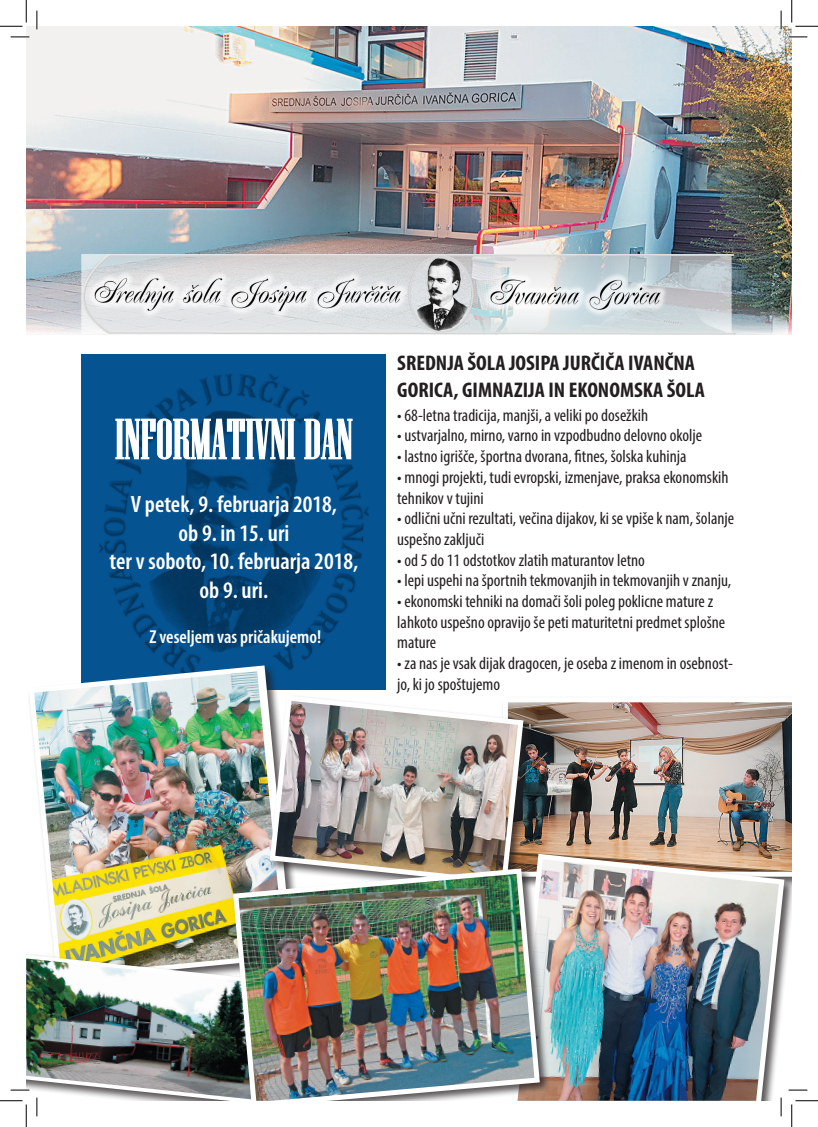
<style>
.page{position:relative;width:818px;height:1127px;background:#fff}
.page>*{position:absolute;margin:0;border:0;box-sizing:border-box;transform-origin:0 0}
.t1{font:56.25px "Niagara Engraved";color:#fff}
.t2{font:600 condensed 23.75px/28.5px "Myriad Pro";color:#fff;text-align:center}
.t3{font:700 condensed 21.25px/26.1px "Myriad Pro";color:#231f20;scale:1.04 1}
.t4{font:600 condensed 18.75px "Myriad Pro";color:#fff}
.t5{font:condensed 17.5px/20.6px "Myriad Pro";color:#231f20}
</style>
<div class="page">
<img style="left:26px;top:26px;width:766px;height:308px">
<img style="left:535px;top:702px;width:257px;height:150px">
<img style="left:535px;top:850px;width:252px;height:250px">
<img style="left:82px;top:254px;width:654px;height:80px">
<div style="left:82px;top:354px;width:304px;height:335px;background:#055391"></div>
<img style="left:99px;top:374px;width:269px;height:288px">
<svg style="left:115px;top:408px;width:181px;height:60px"></svg>
<svg style="left:303px;top:410px;width:50px;height:50px"></svg>
<img style="left:29px;top:662px;width:266px;height:289px">
<div style="left:268px;top:694px;width:267px;height:202px;background:#231f20;opacity:.75"></div>
<img style="left:267px;top:692px;width:259px;height:173px">
<img style="left:26px;top:951px;width:204px;height:149px">
<div style="left:232px;top:866px;width:319px;height:234px;background:#231f20;opacity:.75"></div>
<img style="left:230px;top:865px;width:312px;height:235px">
<svg style="left:11px;top:36px;width:18px;height:2px"></svg>
<svg style="left:788px;top:36px;width:19px;height:2px"></svg>
<svg style="left:11px;top:1088px;width:18px;height:2px"></svg>
<svg style="left:788px;top:1089px;width:19px;height:1px"></svg>
<svg style="left:36px;top:11px;width:2px;height:18px"></svg>
<svg style="left:36px;top:1097px;width:2px;height:18px"></svg>
<svg style="left:780px;top:11px;width:2px;height:18px"></svg>
<svg style="left:780px;top:1097px;width:2px;height:18px"></svg>
<svg style="left:0;top:0;width:27px;height:27px"></svg>
<svg style="left:0;top:1100px;width:27px;height:26px"></svg>
<svg style="left:791px;top:0;width:27px;height:27px"></svg>
<svg style="left:791px;top:1100px;width:27px;height:26px"></svg>
<h1 class="t1" style="left:115px;top:409px;width:239px">INFORMATIVNI DAN</h1>
<h2 class="t2" style="left:110px;top:489px;width:250px">V petek, 9. februarja 2018,<br>ob 9. in 15. uri<br>ter v soboto, 10. februarja 2018, ob 9. uri.</h2>
<p class="t4" style="left:150px;top:625px;width:173px">Z veseljem vas pričakujemo!</p>
<p class="t3" style="left:397px;top:350px;width:297px">SREDNJA ŠOLA JOSIPA JURČIČA IVANČNA<br>GORICA, GIMNAZIJA IN EKONOMSKA ŠOLA</p>
<p class="t5" style="left:397px;top:404px;width:252px">• 68-letna tradicija, manjši, a veliki po dosežkih</p>
<p class="t5" style="left:397px;top:425px;width:306px">• ustvarjalno, mirno, varno in vzpodbudno delovno okolje</p>
<p class="t5" style="left:397px;top:445px;width:291px">• lastno igrišče, športna dvorana, fitnes, šolska kuhinja</p>
<p class="t5" style="left:397px;top:466px;width:333px">• mnogi projekti, tudi evropski, izmenjave, praksa ekonomskih tehnikov v tujini</p>
<p class="t5" style="left:397px;top:507px;width:338px">• odlični učni rezultati, večina dijakov, ki se vpiše k nam, šolanje uspešno zaključi</p>
<p class="t5" style="left:397px;top:549px;width:249px">• od 5 do 11 odstotkov zlatih maturantov letno</p>
<p class="t5" style="left:397px;top:569px;width:335px">• lepi uspehi na športnih tekmovanjih in tekmovanjih v znanju,</p>
<p class="t5" style="left:397px;top:590px;width:329px">• ekonomski tehniki na domači šoli poleg poklicne mature z lahkoto uspešno opravijo še peti maturitetni predmet splošne mature</p>
<p class="t5" style="left:397px;top:652px;width:337px">• za nas je vsak dijak dragocen, je oseba z imenom in osebnost&shy;jo, ki jo spoštujemo</p>
</div>
